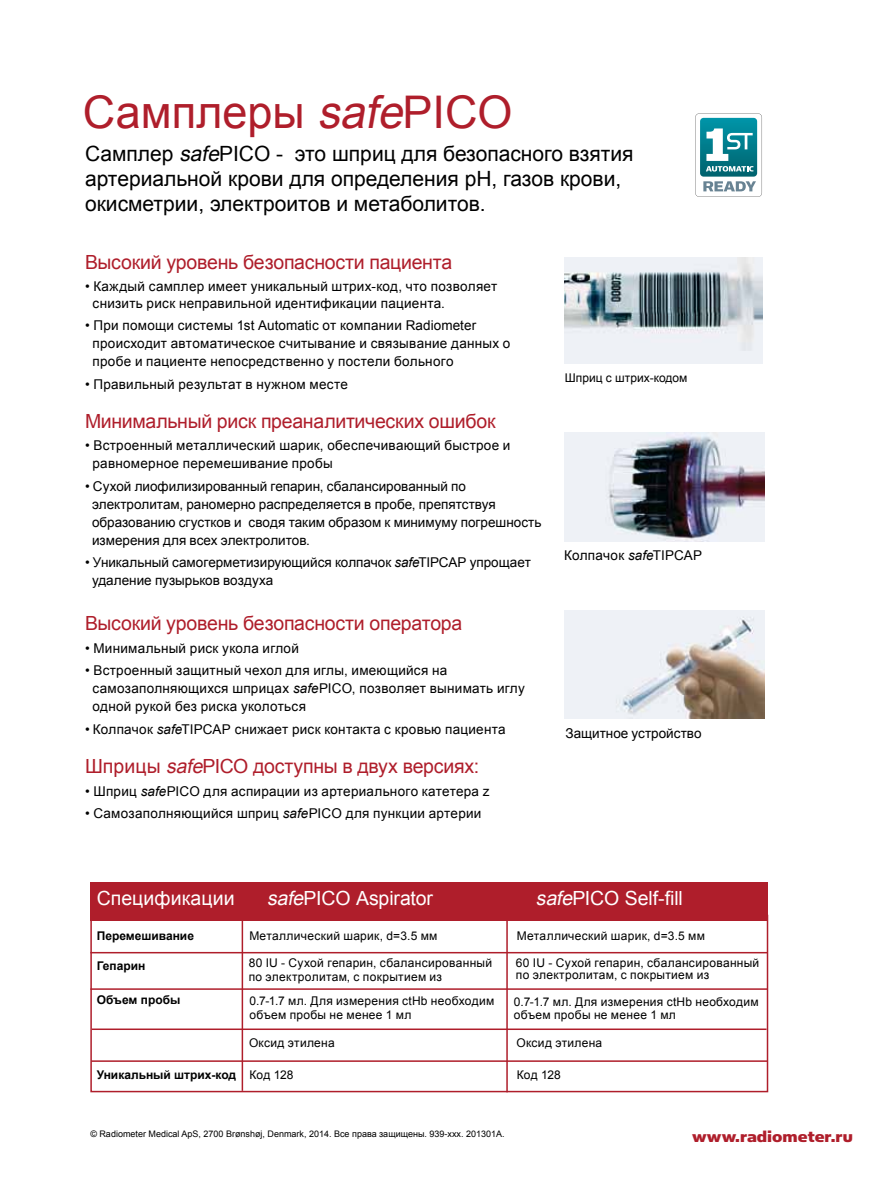
<style>
.page{position:relative;width:893px;height:1187px;background:#fff}
.page>*{position:absolute;margin:0;border:0;box-sizing:border-box;transform-origin:0 0}
.t1{font:45px "Arial";color:#af1e2b}
.t2{font:21px/25.2px "Arial";color:#000}
.t3{font:19.5px "Arial";letter-spacing:-.015em;color:#af1e2b}
.t4{font:19.5px "Arial";letter-spacing:-.005em;color:#fff}
.t5{font:18px "Simian Text Chimpanzee";color:#af1e2b}
.t6{font:13.5px/18px "Arial";letter-spacing:.015em;color:#000}
.t7{font:12px/13.5px "Arial";letter-spacing:.025em;color:#000}
.t8{font:700 12px "Arial";color:#000}
.t9{font:12px "Arial";color:#000}
.t10{font:9px "Arial";color:#000}
.s1{font-style:italic}
.s2{font-weight:400}
</style>
<div class="page">
<img style="left:564px;top:610px;width:200px;height:109px">
<img style="left:564px;top:257px;width:198px;height:106px">
<img style="left:564px;top:433px;width:200px;height:108px">
<div style="left:90px;top:882px;width:678px;height:39px;background:#af1e2b"></div>
<div style="left:90px;top:914px;width:678px;height:178px;border:2px solid #af1e2b"></div>
<hr style="left:242px;top:918px;width:1px;height:172px;background:#af1e2b">
<hr style="left:90px;top:988px;width:677px;height:1px;background:#af1e2b">
<hr style="left:506px;top:918px;width:2px;height:174px;background:#af1e2b">
<hr style="left:92px;top:1028px;width:674px;height:1px;background:#af1e2b">
<svg style="left:695px;top:113px;width:67px;height:84px"></svg>
<hr style="left:91px;top:1060px;width:676px;height:1px;background:#af1e2b">
<hr style="left:90px;top:951px;width:677px;height:2px;background:#af1e2b">
<h1 class="t1" style="left:83px;top:83px;width:431px">Самплеры <span class="s1">safe</span>PICO</h1>
<h2 class="t2" style="left:85px;top:141px;width:550px">Самплер <span class="s1">safe</span>PICO - это шприц для безопасного взятия артериальной крови для определения pH, газов крови, окисметрии, электроитов и метаболитов.</h2>
<h3 class="t3" style="left:85px;top:249px;width:369px">Высокий уровень безопасности пациента</h3>
<p class="t6" style="left:93px;top:278px;width:406px;line-height:16.5px;text-indent:-8px">• Каждый самплер имеет уникальный штрих-код, что позволяет снизить риск неправильной идентификации пациента.</p>
<p class="t6" style="left:93px;top:316px;width:419px;text-indent:-8px">• При помощи системы 1st Automatic от компании Radiometer происходит автоматическое считывание и связывание данных о пробе и пациенте непосредственно у постели больного</p>
<p class="t6" style="left:85px;top:375px;width:264px">• Правильный результат в нужном месте</p>
<h3 class="t3" style="left:85px;top:408px;width:412px">Минимальный риск преаналитических ошибок</h3>
<p class="t6" style="left:93px;top:436px;width:419px;text-indent:-8px">• Встроенный металлический шарик, обеспечивающий быстрое и равномерное перемешивание пробы</p>
<p class="t6" style="left:92px;top:477px;width:451px;text-indent:-7px">• Сухой лиофилизированный гепарин, сбалансированный по электролитам, раномерно распределяется в пробе, препятствуя образованию сгустков и сводя таким образом к минимуму погрешность измерения для всех электролитов.</p>
<p class="t6" style="left:92px;top:553px;width:440px;text-indent:-7px">• Уникальный самогерметизирующийся колпачок <span class="s1">safe</span>TIPCAP упрощает удаление пузырьков воздуха</p>
<h3 class="t3" style="left:85px;top:610px;width:379px">Высокий уровень безопасности оператора</h3>
<p class="t6" style="left:85px;top:639px;width:215px">• Минимальный риск укола иглой</p>
<p class="t6" style="left:93px;top:661px;width:434px;text-indent:-8px">• Встроенный защитный чехол для иглы, имеющийся на самозаполняющихся шприцах <span class="s1">safe</span>PICO, позволяет вынимать иглу одной рукой без риска уколоться</p>
<p class="t6" style="left:85px;top:720px;width:422px">• Колпачок <span class="s1">safe</span>TIPCAP снижает риск контакта с кровью пациента</p>
<h3 class="t3" style="left:85px;top:753px;width:396px">Шприцы <span class="s1">safe</span>PICO доступны в двух версиях:</h3>
<p class="t6" style="left:85px;top:781px;width:406px">• Шприц <span class="s1">safe</span>PICO для аспирации из артериального катетера z</p>
<p class="t6" style="left:85px;top:804px;width:398px">• Самозаполняющийся шприц <span class="s1">safe</span>PICO для пункции артерии</p>
<p class="t9" style="left:565px;top:370px;width:124px">Шприц с штрих-кодом</p>
<p class="t6" style="left:564px;top:546px;width:139px">Колпачок <span class="s1">safe</span>TIPCAP</p>
<p class="t6" style="left:566px;top:724px;width:137px">Защитное устройство</p>
<h3 class="t4" style="left:97px;top:885px;width:139px">Спецификации</h3>
<h3 class="t4" style="left:267px;top:885px;width:167px"><span class="s1">safe</span>PICO Aspirator</h3>
<h3 class="t4" style="left:536px;top:885px;width:148px"><span class="s1">safe</span>PICO Self-fill</h3>
<p class="t8" style="left:97px;top:927px;width:99px">Перемешивание</p>
<p class="t7" style="left:249px;top:929px;width:190px">Металлический шарик, d=3.5 мм</p>
<p class="t7" style="left:517px;top:929px;width:190px">Металлический шарик, d=3.5 мм</p>
<p class="t8" style="left:97px;top:957px;width:50px">Гепарин</p>
<p class="t8" style="left:97px;top:991px;width:85px">Объем пробы</p>
<p class="t7" style="left:249px;top:956px;width:245px">80 IU - Сухой гепарин, сбалансированный по электролитам, с покрытием из</p>
<p class="t7" style="left:249px;top:994px;width:246px">0.7-1.7 мл. Для измерения ctHb необходим объем пробы не менее 1 мл</p>
<p class="t7" style="left:516px;top:957px;width:245px;line-height:12px">60 IU - Сухой гепарин, сбалансированный по электролитам, с покрытием из</p>
<p class="t7" style="left:514px;top:994px;width:246px">0.7-1.7 мл. Для измерения ctHb необходим объем пробы не менее 1 мл</p>
<p class="t7" style="left:249px;top:1036px;width:87px">Оксид этилена</p>
<p class="t7" style="left:516px;top:1036px;width:87px">Оксид этилена</p>
<p class="t8" style="left:97px;top:1066px;width:198px">Уникальный штрих-код <span class="s2">Код 128</span></p>
<p class="t7" style="left:517px;top:1068px;width:46px">Код 128</p>
<p class="t10" style="left:90px;top:1127px;width:416px">© Radiometer Medical ApS, 2700 Brønshøj, Denmark, 2014. Все права защищены. 939-xxx. 201301A.</p>
<h3 class="t5" style="left:692px;top:1125px;width:162px">www.radiometer.ru</h3>
</div>
